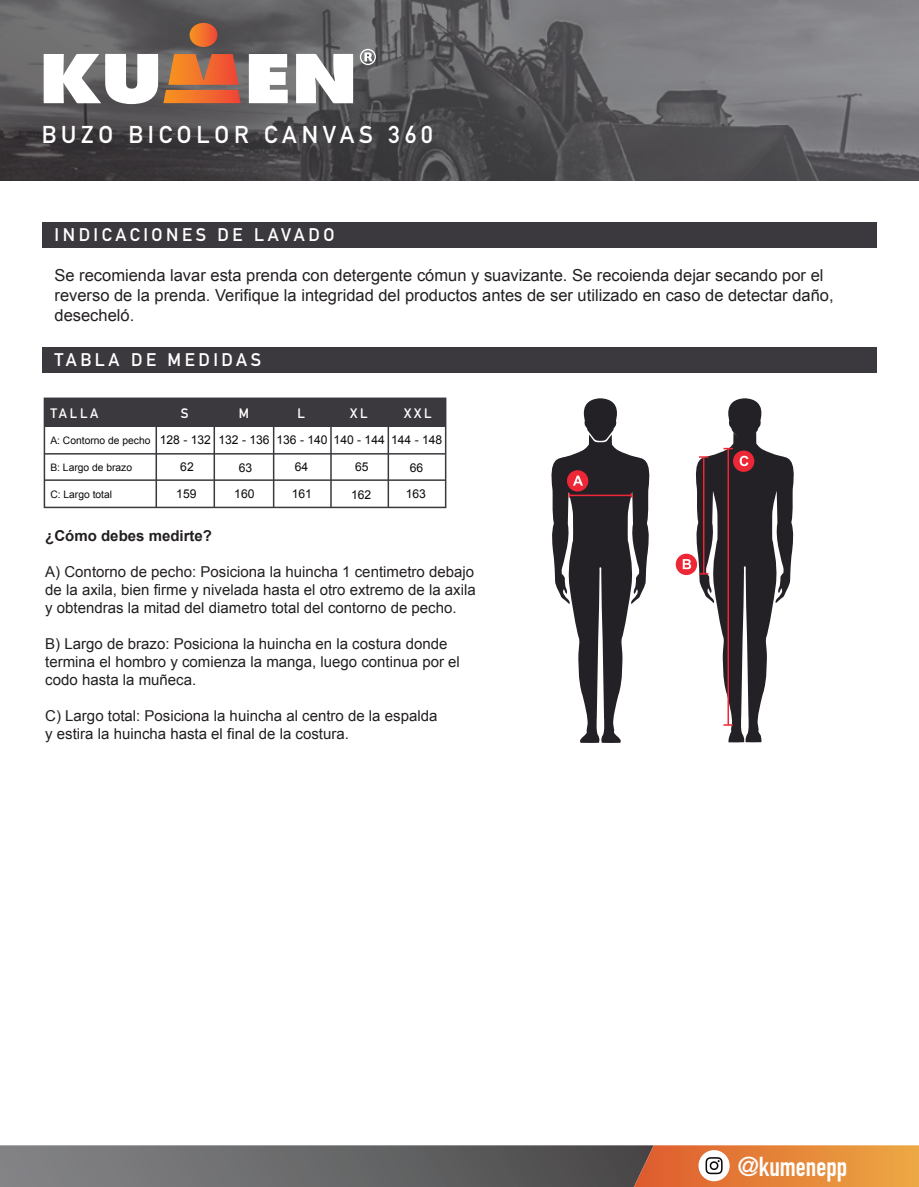
<style>
.page{position:relative;width:919px;height:1187px;background:#fff}
.page>*{position:absolute;margin:0;border:0;box-sizing:border-box;transform-origin:0 0}
.t1{font:700 27px "DIN Condensed";color:#fff}
.t2{font:700 24px "DIN Alternate";letter-spacing:.2em;color:#fff}
.t3{font:700 18px "DIN Alternate";letter-spacing:.2em;color:#fff}
.t4{font:16.5px/19.8px "Arial";color:#231f20}
.t5{font:15px/18px "Arial";color:#231f20}
.t6{font:700 15px "Arial";color:#231f20}
.t7{font:700 13.5px "DIN Alternate";letter-spacing:.2em;color:#fff}
.t8{font:12.15px/26.4px "Arial";color:#0b090c;text-align:center}
.t9{font:10.35px "Arial";color:#0b090c}
.s1{font-size:12.15px}
</style>
<div class="page">
<svg style="left:0;top:0;width:918px;height:180px;background:#605f62"></svg>
<svg style="left:360px;top:49px;width:16px;height:16px"></svg>
<svg style="left:296px;top:54px;width:57px;height:49px"></svg>
<svg style="left:249px;top:54px;width:39px;height:49px"></svg>
<svg style="left:44px;top:54px;width:196px;height:51px"></svg>
<svg style="left:189px;top:23px;width:28px;height:24px"></svg>
<svg style="left:0;top:1145px;width:918px;height:41px;background:#8d725f"></svg>
<div style="left:42px;top:222px;width:834px;height:26px;background:#3b393e"></div>
<div style="left:42px;top:347px;width:834px;height:26px;background:#3b393e"></div>
<div style="left:44px;top:397px;width:402px;height:111px;border:2px solid #3b393e"></div>
<div style="left:44px;top:398px;width:401px;height:28px;background:#3b393e"></div>
<hr style="left:155px;top:423px;width:2px;height:84px;background:#3b393e">
<hr style="left:213px;top:423px;width:2px;height:84px;background:#3b393e">
<hr style="left:273px;top:423px;width:1px;height:84px;background:#3b393e">
<hr style="left:330px;top:423px;width:2px;height:84px;background:#3b393e">
<hr style="left:387px;top:423px;width:2px;height:84px;background:#3b393e">
<hr style="left:44px;top:453px;width:401px;height:1px;background:#3b393e">
<hr style="left:44px;top:479px;width:401px;height:2px;background:#3b393e">
<svg style="left:675px;top:553px;width:22px;height:22px"></svg>
<svg style="left:551px;top:398px;width:99px;height:345px"></svg>
<svg style="left:682px;top:398px;width:112px;height:344px"></svg>
<h2 class="t2" style="left:42px;top:116px;width:392px">BUZO BICOLOR CANVAS 360</h2>
<p class="t3" style="left:54px;top:221px;width:281px">INDICACIONES DE LAVADO</p>
<p class="t4" style="left:54px;top:266px;width:780px">Se recomienda lavar esta prenda con detergente cómun y suavizante. Se recoienda dejar secando por el reverso de la prenda. Verifique la integridad del productos antes de ser utilizado en caso de detectar daño, desecheló.</p>
<p class="t3" style="left:54px;top:346px;width:208px">TABLA DE MEDIDAS</p>
<p class="t7" style="left:50px;top:402px;width:50px">TALLA</p>
<p class="t7" style="left:181px;top:402px;width:9px">S</p>
<p class="t7" style="left:239px;top:402px;width:12px">M</p>
<p class="t7" style="left:297px;top:402px;width:9px">L</p>
<p class="t7" style="left:350px;top:402px;width:19px">XL</p>
<p class="t7" style="left:404px;top:402px;width:29px">XXL</p>
<p class="t9" style="left:50px;top:434px;width:162px">A: Contorno de pecho <span class="s1">128 - 132</span></p>
<p class="t8" style="left:176px;top:454px;width:22px">62<br>159</p>
<p class="t9" style="left:50px;top:460px;width:83px">B: Largo de brazo</p>
<p class="t9" style="left:50px;top:487px;width:63px">C: Largo total</p>
<p class="t8" style="left:218px;top:426px;width:53px">132 - 136</p>
<p class="t8" style="left:234px;top:454px;width:22px">63<br>160</p>
<p class="t8" style="left:276px;top:426px;width:53px">136 - 140</p>
<p class="t8" style="left:295px;top:454px;width:15px">64</p>
<p class="t8" style="left:292px;top:481px;width:22px">161</p>
<p class="t8" style="left:333px;top:427px;width:53px">140 - 144<br>65</p>
<p class="t8" style="left:351px;top:481px;width:22px">162</p>
<p class="t8" style="left:391px;top:426px;width:53px">144 - 148</p>
<p class="t8" style="left:405px;top:454px;width:22px">66<br>163</p>
<p class="t6" style="left:45px;top:526px;width:168px">¿Cómo debes medirte?</p>
<p class="t5" style="left:45px;top:563px;width:432px;text-align:justify">A) Contorno de pecho: Posiciona la huincha 1 centimetro debajo de la axila, bien firme y nivelada hasta el otro extremo de la axila y obtendras la mitad del diametro total del contorno de pecho.</p>
<p class="t5" style="left:45px;top:635px;width:416px">B) Largo de brazo: Posiciona la huincha en la costura donde termina el hombro y comienza la manga, luego continua por el codo hasta la muñeca.</p>
<p class="t5" style="left:45px;top:707px;width:393px">C) Largo total: Posiciona la huincha al centro de la espalda y estira la huincha hasta el final de la costura.</p>
<h1 class="t1" style="left:737px;top:1147px;width:112px">@kumenepp</h1>
</div>
